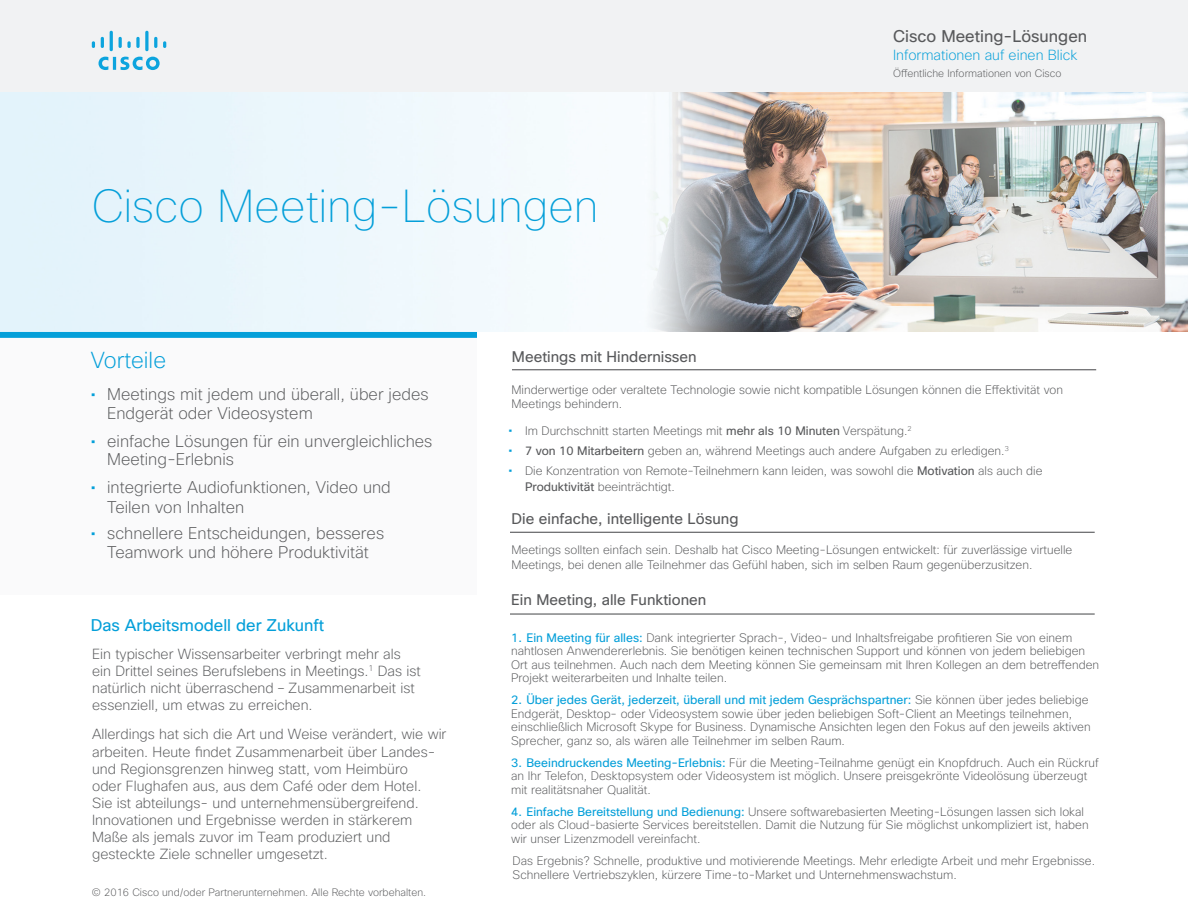
<style>
.page{position:relative;width:1188px;height:918px;background:#fff}
.page>*{position:absolute;margin:0;border:0;box-sizing:border-box;transform-origin:0 0}
.Paragraph_Style1{font:100 45px "Cisco Sans";color:#049fd9}
.Paragraph_Style2{font:200 22.5px "Cisco Sans";color:#049fd9}
.Paragraph_Style6{font:200 16.5px/18.9px "Cisco Sans";color:#58595b}
.Paragraph_Style7{font:16.5px "Cisco Sans";color:#049fd9}
.t1{font:16.5px "Cisco Sans";color:#58595b}
.Paragraph_Style1-2{font:15px "Cisco Sans";color:#58595b}
.Paragraph_Style14{font:15px "Cisco Sans";color:#58595b}
.Paragraph_Style9{font:200 14.25px/17.1px "Cisco Sans";color:#58595b}
.Paragraph_Style8{font:200 14.25px/17.1px "Cisco Sans";color:#58595b}
.t2{font:200 14.25px "Cisco Sans";color:#049fd9}
.Paragraph_Style17{font:200 12px/13.5px "Cisco Sans";color:#58595b}
.Paragraph_Style16{font:200 12px/13.5px "Cisco Sans";color:#58595b}
.Paragraph_Style19{font:200 12px/13.5px "Cisco Sans";color:#58595b}
.Paragraph_Style18{font:200 12px/13.5px "Cisco Sans";color:#58595b}
.Paragraph_Style15{font:200 12px/14.4px "Cisco Sans";color:#58595b}
.Paragraph_Style20{font:200 12px/14.4px "Cisco Sans";color:#58595b}
.Paragraph_Style12{font:200 12px "Cisco Sans";color:#58595b}
.Paragraph_Style13{font:200 12px/16.2px "Cisco Sans";color:#58595b}
.Paragraph_Style11{font:200 12px/14.4px "Cisco Sans";color:#58595b}
.Paragraph_Style1-3{font:200 10.5px "Cisco Sans";color:#58595b}
.s1{font-weight:400;color:#049fd9}
.s2{font-weight:400;font-size:13.5px;color:#049fd9}
.s3{font-weight:400}
</style>
<div class="page">
<div style="left:0;top:337px;width:477px;height:258px;background:#fafafb"></div>
<div style="left:0;top:332px;width:477px;height:6px;background:#049fd9"></div>
<hr style="left:512px;top:369px;width:584px;height:1px;background:#58595b">
<hr style="left:510px;top:532px;width:585px;height:1px;background:#58595b">
<hr style="left:510px;top:613px;width:585px;height:2px;background:#58595b">
<img style="left:0;top:92px;width:1188px;height:240px">
<div style="left:0;top:0;width:1188px;height:92px;background:#f1f2f3"></div>
<svg style="left:99px;top:57px;width:61px;height:13px"></svg>
<svg style="left:92px;top:41px;width:3px;height:7px"></svg>
<svg style="left:101px;top:37px;width:3px;height:11px"></svg>
<svg style="left:110px;top:31px;width:3px;height:20px"></svg>
<svg style="left:119px;top:31px;width:38px;height:20px"></svg>
<svg style="left:163px;top:41px;width:3px;height:7px"></svg>
<p class="Paragraph_Style1" style="left:92px;top:177px;width:508px">Cisco Meeting-Lösungen</p>
<p class="t1" style="left:893px;top:26px;width:196px">Cisco Meeting-Lösungen</p>
<p class="t2" style="left:893px;top:45px;width:186px">Informationen auf einen Blick</p>
<p class="Paragraph_Style1-3" style="left:893px;top:66px;width:170px">Öffentliche Informationen von Cisco</p>
<p class="Paragraph_Style2" style="left:91px;top:345px;width:77px">Vorteile</p>
<p class="Paragraph_Style6" style="left:107px;top:386px;width:323px;text-indent:-17px"><span class="s1">•</span> Meetings mit jedem und überall, über jedes<br>Endgerät oder Videosystem</p>
<p class="Paragraph_Style6" style="left:107px;top:432px;width:327px;text-indent:-16px"><span class="s1">•</span> einfache Lösungen für ein unvergleichliches<br>Meeting-Erlebnis</p>
<p class="Paragraph_Style6" style="left:107px;top:478px;width:285px;line-height:19.8px;text-indent:-16px"><span class="s1">•</span> integrierte Audiofunktionen, Video und<br>Teilen von Inhalten</p>
<p class="Paragraph_Style6" style="left:91px;top:524px;width:295px;text-align:center"><span class="s1">•</span> schnellere Entscheidungen, besseres<br>Teamwork und höhere Produktivität</p>
<p class="Paragraph_Style7" style="left:91px;top:615px;width:235px">Das Arbeitsmodell der Zukunft</p>
<p class="Paragraph_Style8" style="left:92px;top:646px;width:330px">Ein typischer Wissensarbeiter verbringt mehr als ein Drittel seines Berufslebens in Meetings.<sup>1</sup> Das ist natürlich nicht überraschend – Zusammenarbeit ist essenziell, um etwas zu erreichen.</p>
<p class="Paragraph_Style9" style="left:92px;top:726px;width:356px">Allerdings hat sich die Art und Weise verändert, wie wir arbeiten. Heute findet Zusammenarbeit über Landes&shy;und Regionsgrenzen hinweg statt, vom Heimbüro<br>oder Flughafen aus, aus dem Café oder dem Hotel.<br>Sie ist abteilungs- und unternehmensübergreifend.<br>Innovationen und Ergebnisse werden in stärkerem Maße als jemals zuvor im Team produziert und gesteckte Ziele schneller umgesetzt.</p>
<p class="Paragraph_Style1-3" style="left:92px;top:885px;width:336px">© 2016 Cisco und/oder Partnerunternehmen. Alle Rechte vorbehalten.</p>
<p class="Paragraph_Style1-2" style="left:512px;top:347px;width:186px">Meetings mit Hindernissen</p>
<p class="Paragraph_Style11" style="left:512px;top:383px;width:553px">Minderwertige oder veraltete Technologie sowie nicht kompatible Lösungen können die Effektivität von<br>Meetings behindern.</p>
<p class="Paragraph_Style12" style="left:509px;top:423px;width:405px"><span class="s2">•</span> Im Durchschnitt starten Meetings mit <span class="s3">mehr als 10 Minuten</span> Verspätung.<sup>2</sup></p>
<p class="Paragraph_Style12" style="left:509px;top:443px;width:502px"><span class="s2">•</span> <span class="s3">7 von 10 Mitarbeitern</span> geben an, während Meetings auch andere Aufgaben zu erledigen.<sup>3</sup></p>
<p class="Paragraph_Style13" style="left:525px;top:463px;width:519px;text-indent:-17px"><span class="s2">•</span> Die Konzentration von Remote-Teilnehmern kann leiden, was sowohl die <span class="s3">Motivation</span> als auch die<br><span class="s3">Produktivität</span> beeinträchtigt.</p>
<p class="Paragraph_Style14" style="left:512px;top:509px;width:228px">Die einfache, intelligente Lösung</p>
<p class="Paragraph_Style15" style="left:512px;top:543px;width:562px">Meetings sollten einfach sein. Deshalb hat Cisco Meeting-Lösungen entwickelt: für zuverlässige virtuelle<br>Meetings, bei denen alle Teilnehmer das Gefühl haben, sich im selben Raum gegenüberzusitzen.</p>
<p class="Paragraph_Style1-2" style="left:511px;top:590px;width:197px">Ein Meeting, alle Funktionen</p>
<p class="Paragraph_Style16" style="left:511px;top:631px;width:590px"><span class="s1">1. Ein Meeting für alles:</span> Dank integrierter Sprach-, Video- und Inhaltsfreigabe profitieren Sie von einem nahtlosen Anwendererlebnis. Sie benötigen keinen technischen Support und können von jedem beliebigen Ort aus teilnehmen. Auch nach dem Meeting können Sie gemeinsam mit Ihren Kollegen an dem betreffenden Projekt weiterarbeiten und Inhalte teilen.</p>
<p class="Paragraph_Style17" style="left:511px;top:693px;width:581px"><span class="s1">2. Über jedes Gerät, jederzeit, überall und mit jedem Gesprächspartner:</span> Sie können über jedes beliebige Endgerät, Desktop- oder Videosystem sowie über jeden beliebigen Soft-Client an Meetings teilnehmen, einschließlich Microsoft Skype for Business. Dynamische Ansichten legen den Fokus auf den jeweils aktiven Sprecher, ganz so, als wären alle Teilnehmer im selben Raum.</p>
<p class="Paragraph_Style18" style="left:511px;top:756px;width:589px"><span class="s1">3. Beeindruckendes Meeting-Erlebnis:</span> Für die Meeting-Teilnahme genügt ein Knopfdruch. Auch ein Rückruf an Ihr Telefon, Desktopsystem oder Videosystem ist möglich. Unsere preisgekrönte Videolösung überzeugt mit realitätsnaher Qualität.</p>
<p class="Paragraph_Style19" style="left:511px;top:805px;width:579px"><span class="s1">4. Einfache Bereitstellung und Bedienung:</span> Unsere softwarebasierten Meeting-Lösungen lassen sich lokal oder als Cloud-basierte Services bereitstellen. Damit die Nutzung für Sie möglichst unkompliziert ist, haben wir unser Lizenzmodell vereinfacht.</p>
<p class="Paragraph_Style20" style="left:513px;top:854px;width:584px">Das Ergebnis? Schnelle, produktive und motivierende Meetings. Mehr erledigte Arbeit und mehr Ergebnisse.<br>Schnellere Vertriebszyklen, kürzere Time-to-Market und Unternehmenswachstum.</p>
</div>
